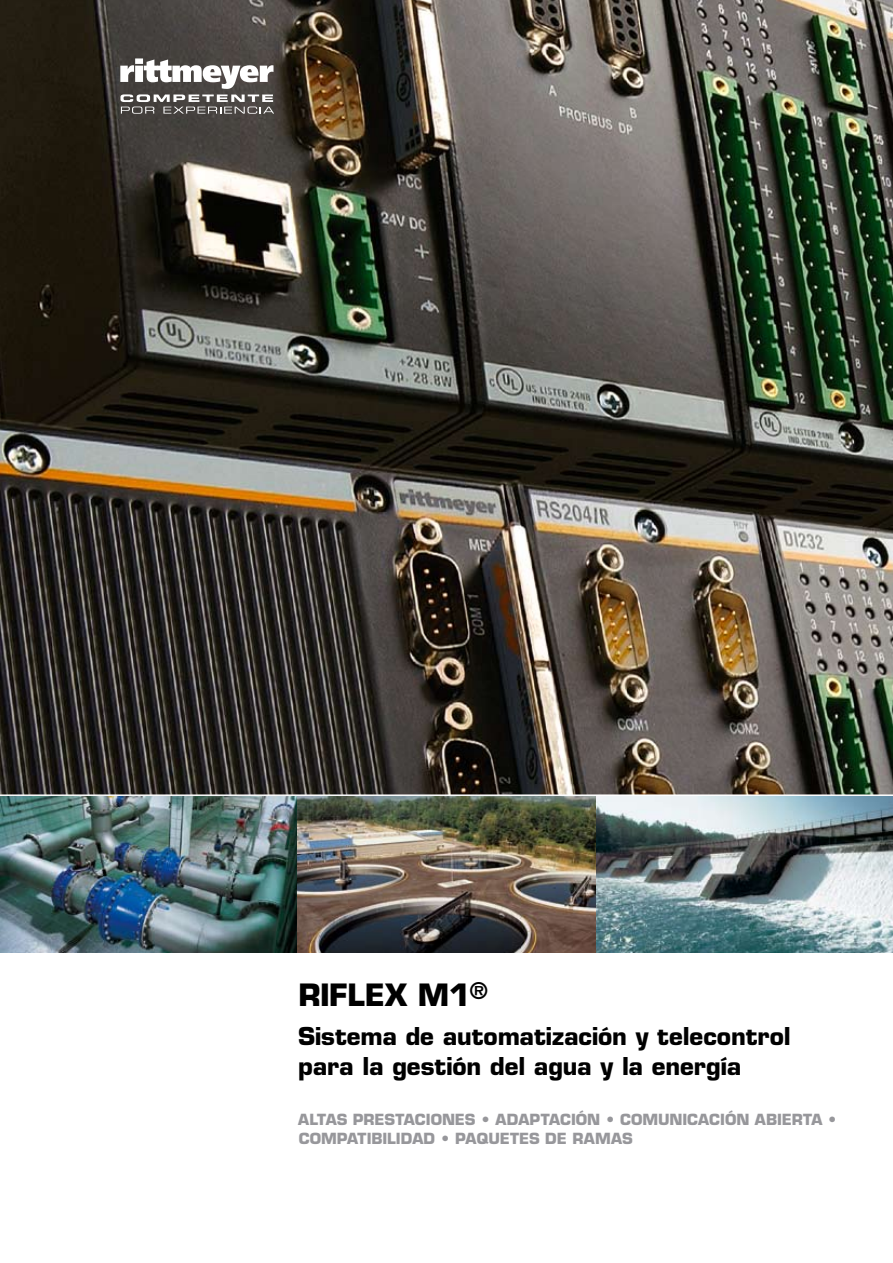
<style>
.page{position:relative;width:893px;height:1263px;background:#fff}
.page>*{position:absolute;margin:0;border:0;box-sizing:border-box;transform-origin:0 0}
.t1{font:700 30px "Eurostile LT Std";letter-spacing:-.015em;color:#000}
.t2{font:700 24px/30px "Eurostile LT Std";letter-spacing:-.005em;color:#000}
.t3{font:700 15px/19.5px "Eurostile LT Std";color:#97979b}
</style>
<div class="page">
<img style="left:0;top:796px;width:298px;height:156px">
<img style="left:0;top:0;width:893px;height:794px">
<img style="left:298px;top:796px;width:298px;height:156px">
<img style="left:596px;top:796px;width:297px;height:156px">
<svg style="left:120px;top:58px;width:153px;height:56px"></svg>
<h1 class="t1" style="left:298px;top:977px;width:191px">RIFLEX M1<sup>®</sup></h1>
<h2 class="t2" style="left:298px;top:1021px;width:494px">Sistema de automatización y telecontrol para la gestión del agua y la energía</h2>
<p class="t3" style="left:298px;top:1109px;width:540px">ALTAS PRESTACIONES • ADAPTACIÓN • COMUNICACIÓN ABIERTA •<br>COMPATIBILIDAD • PAQUETES DE RAMAS</p>
</div>
